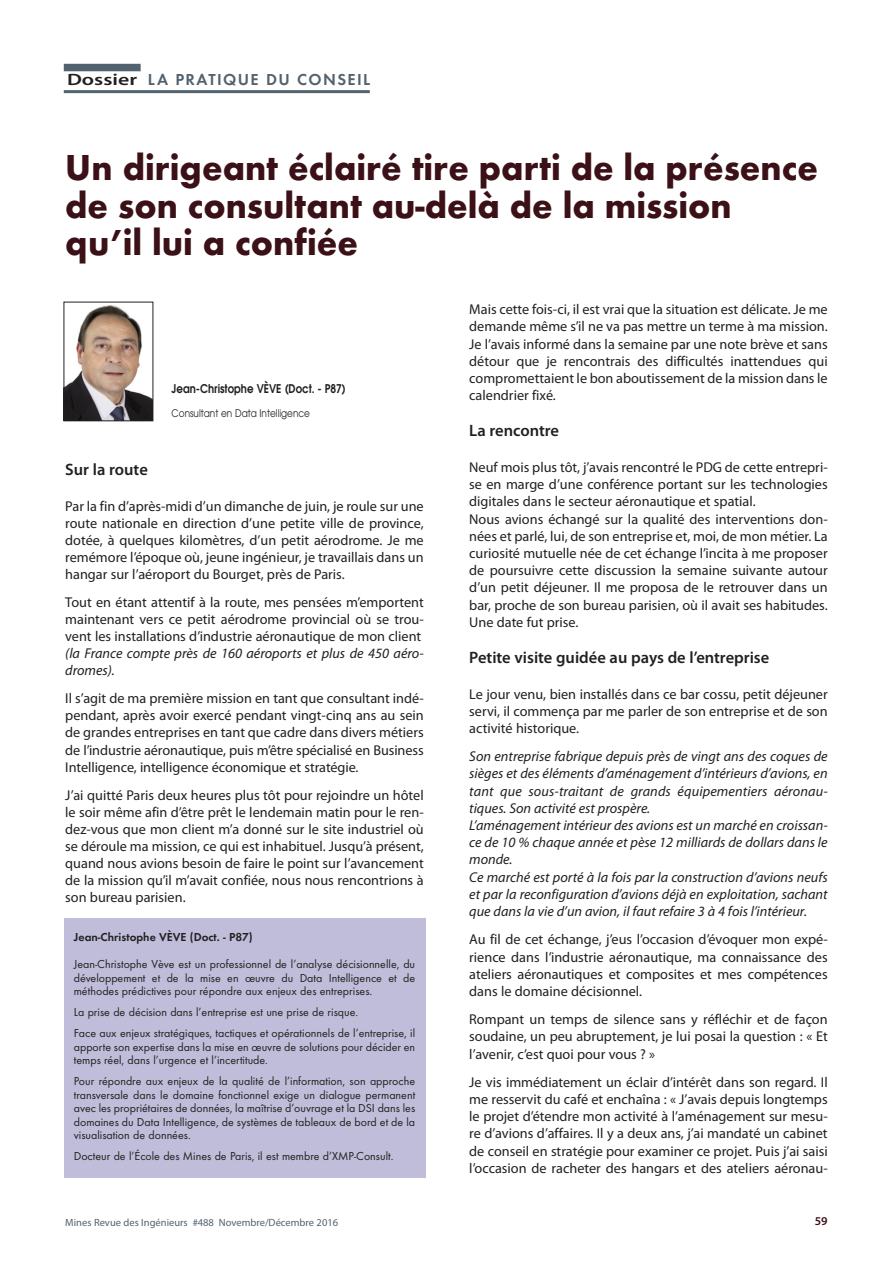
<style>
.page{position:relative;width:893px;height:1263px;background:#fff}
.page>*{position:absolute;margin:0;border:0;box-sizing:border-box;transform-origin:0 0}
.t1{font:700 37.5px/37.5px "Futura T";color:#3b1117;scale:.96 1}
.t2{font:600 16.5px "Myriad Pro";color:#231f20}
.t3{font:600 16.5px "Futura T";letter-spacing:.085em;color:#52626f}
.t4{font:14.25px/17.2px "Myriad Pro";color:#231f20;text-align:justify}
.t5{font:italic 14.25px/17.2px "Myriad Pro";color:#231f20}
.t6{font:12px/13.5px "Futura T";color:#231f20;text-align:justify}
.t7{font:600 12px "Avant Garde";color:#231f20;scale:.85 1}
.t8{font:600 12px "Futura T";color:#231f20}
.t9{font:600 12px "Myriad Pro";color:#3b1117}
.t10{font:10.5px "Myriad Pro";color:#52626f}
.t11{font:10.5px "Avant Garde";color:#231f20;scale:.85 1}
.s1{font-family:"Myriad Pro";color:#231f20}
</style>
<div class="page">
<img style="left:66px;top:305px;width:85px;height:114px">
<div style="left:64px;top:302px;width:89px;height:119px;border:1px solid #231f20"></div>
<div style="left:64px;top:918px;width:361px;height:260px;background:#bfbdd9"></div>
<div style="left:64px;top:64px;width:77px;height:7px;background:#52626f"></div>
<hr style="left:64px;top:90px;width:306px;height:3px;background:#52626f">
<p class="t3" style="left:67px;top:70px;width:305px"><span class="s1">Dossier</span> LA PRATIQUE DU CONSEIL</p>
<h1 class="t1" style="left:65px;top:149px;width:786px">Un dirigeant éclairé tire parti de la présence de son consultant au-delà de la mission qu’il lui a confiée</h1>
<p class="t7" style="left:172px;top:384px;width:206px">Jean-Christophe VÈVE (Doct. - P87)</p>
<p class="t11" style="left:172px;top:409px;width:164px">Consultant en Data Intelligence</p>
<p class="t2" style="left:65px;top:464px;width:84px">Sur la route</p>
<p class="t4" style="left:65px;top:498px;width:360px">Par la fin d’après-midi d’un dimanche de juin, je roule sur une route nationale en direction d’une petite ville de province, dotée, à quelques kilomètres, d’un petit aérodrome. Je me remémore l’époque où, jeune ingénieur, je travaillais dans un hangar sur l’aéroport du Bourget, près de Paris.</p>
<p class="t4" style="left:65px;top:595px;width:360px">Tout en étant attentif à la route, mes pensées m’emportent maintenant vers ce petit aérodrome provincial où se trou&shy;vent les installations d’industrie aéronautique de mon client</p>
<p class="t5" style="left:65px;top:646px;width:360px">(la France compte près de 160 aéroports et plus de 450 aéro&shy;dromes).</p>
<p class="t4" style="left:65px;top:691px;width:360px">Il s’agit de ma première mission en tant que consultant indé&shy;pendant, après avoir exercé pendant vingt-cinq ans au sein de grandes entreprises en tant que cadre dans divers métiers de l’industrie aéronautique, puis m’être spécialisé en Business Intelligence, intelligence économique et stratégie.</p>
<p class="t4" style="left:65px;top:787px;width:360px">J’ai quitté Paris deux heures plus tôt pour rejoindre un hôtel le soir même afin d’être prêt le lendemain matin pour le ren&shy;dez-vous que mon client m’a donné sur le site industriel où se déroule ma mission, ce qui est inhabituel. Jusqu’à présent, quand nous avions besoin de faire le point sur l’avancement de la mission qu’il m’avait confiée, nous nous rencontrions à son bureau parisien.</p>
<p class="t8" style="left:74px;top:930px;width:180px">Jean-Christophe VÈVE (Doct. - P87)</p>
<p class="t6" style="left:74px;top:957px;width:343px">Jean-Christophe Vève est un professionnel de l’analyse décisionnelle, du développement et de la mise en œuvre du Data Intelligence et de méthodes prédictives pour répondre aux enjeux des entreprises.</p>
<p class="t6" style="left:74px;top:1002px;width:343px;line-height:21px">La prise de décision dans l’entreprise est une prise de risque.<br>Face aux enjeux stratégiques, tactiques et opérationnels de l’entreprise, il</p>
<p class="t6" style="left:74px;top:1040px;width:343px">apporte son expertise dans la mise en œuvre de solutions pour décider en temps réel, dans l’urgence et l’incertitude.</p>
<p class="t6" style="left:74px;top:1074px;width:343px">Pour répondre aux enjeux de la qualité de l’information, son approche transversale dans le domaine fonctionnel exige un dialogue permanent avec les propriétaires de données, la maîtrise d’ouvrage et la DSI dans les domaines du Data Intelligence, de systèmes de tableaux de bord et de la visualisation de données.</p>
<p class="t6" style="left:74px;top:1149px;width:321px">Docteur de l’École des Mines de Paris, il est membre d’XMP-Consult.</p>
<p class="t4" style="left:469px;top:302px;width:360px">Mais cette fois-ci, il est vrai que la situation est délicate. Je me demande même s’il ne va pas mettre un terme à ma mission.<br>Je l’avais informé dans la semaine par une note brève et sans détour que je rencontrais des difficultés inattendues qui compromettaient le bon aboutissement de la mission dans le calendrier fixé.</p>
<p class="t2" style="left:469px;top:425px;width:91px">La rencontre</p>
<p class="t4" style="left:469px;top:460px;width:360px;text-align:left">Neuf mois plus tôt, j’avais rencontré le PDG de cette entrepri&shy;se en marge d’une conférence portant sur les technologies digitales dans le secteur aéronautique et spatial.<br>Nous avions échangé sur la qualité des interventions don&shy;nées et parlé, lui, de son entreprise et, moi, de mon métier. La curiosité mutuelle née de cet échange l’incita à me proposer de poursuivre cette discussion la semaine suivante autour d’un petit déjeuner. Il me proposa de le retrouver dans un bar, proche de son bureau parisien, où il avait ses habitudes.<br>Une date fut prise.</p>
<p class="t2" style="left:469px;top:651px;width:302px">Petite visite guidée au pays de l’entreprise</p>
<p class="t4" style="left:469px;top:686px;width:360px">Le jour venu, bien installés dans ce bar cossu, petit déjeuner servi, il commença par me parler de son entreprise et de son activité historique.</p>
<p class="t5" style="left:469px;top:749px;width:360px">Son entreprise fabrique depuis près de vingt ans des coques de sièges et des éléments d’aménagement d’intérieurs d’avions, en tant que sous-traitant de grands équipementiers aéronau&shy;tiques. Son activité est prospère.<br>L’aménagement intérieur des avions est un marché en croissan&shy;ce de 10 % chaque année et pèse 12 milliards de dollars dans le monde.<br>Ce marché est porté à la fois par la construction d’avions neufs et par la reconfiguration d’avions déjà en exploitation, sachant que dans la vie d’un avion, il faut refaire 3 à 4 fois l’intérieur.</p>
<p class="t4" style="left:469px;top:932px;width:360px">Au fil de cet échange, j’eus l’occasion d’évoquer mon expé&shy;rience dans l’industrie aéronautique, ma connaissance des ateliers aéronautiques et composites et mes compétences dans le domaine décisionnel.</p>
<p class="t4" style="left:469px;top:1012px;width:360px">Rompant un temps de silence sans y réfléchir et de façon soudaine, un peu abruptement, je lui posai la question : « Et l’avenir, c’est quoi pour vous ? »</p>
<p class="t4" style="left:469px;top:1074px;width:360px">Je vis immédiatement un éclair d’intérêt dans son regard. Il me resservit du café et enchaîna : « J’avais depuis longtemps le projet d’étendre mon activité à l’aménagement sur mesu&shy;re d’avions d’affaires. Il y a deux ans, j’ai mandaté un cabinet de conseil en stratégie pour examiner ce projet. Puis j’ai saisi l’occasion de racheter des hangars et des ateliers aéronau-</p>
<p class="t10" style="left:65px;top:1218px;width:274px">Mines Revue des Ingénieurs #488 Novembre/Décembre 2016</p>
<p class="t9" style="left:815px;top:1217px;width:14px">59</p>
</div>
